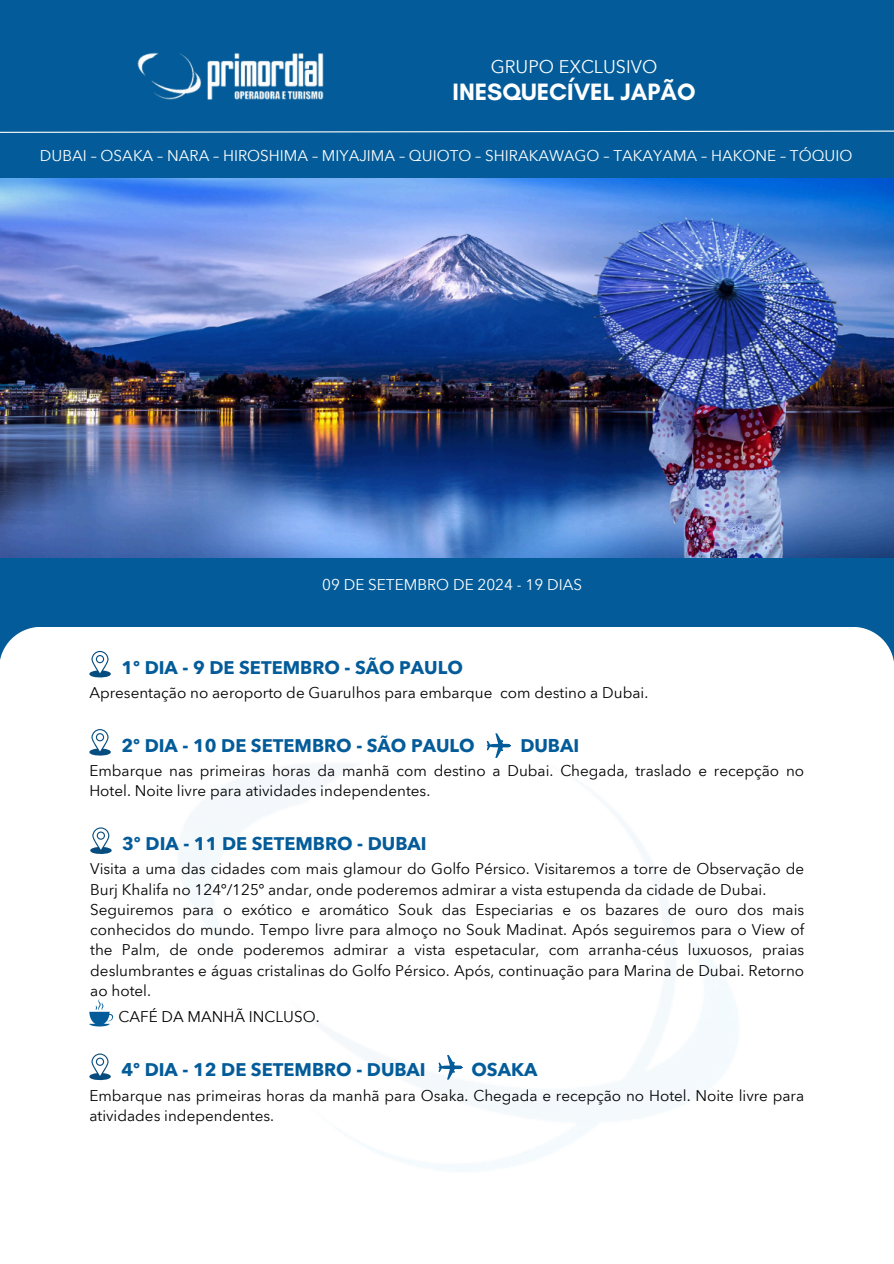
<style>
.page{position:relative;width:894px;height:1264px;background:#fff}
.page>*{position:absolute;margin:0;border:0;box-sizing:border-box;transform-origin:0 0}
.t1{font:700 24.15px "Glacial Indifference";color:#fff}
.t2{font:700 18.3px "Avenir Next Thai Modern";color:#035c99}
.t3{font:18px "Avenir Next Thai Modern";color:#fff}
.t4{font:15.3px/20.2px "Avenir Next Thai Modern";color:#000}
.t5{font:15.3px "Avenir Next Thai Modern";color:#fff}
</style>
<div class="page">
<div style="left:0;top:0;width:893px;height:1263px;background:#035c99"></div>
<img style="left:0;top:178px;width:893px;height:380px">
<div style="left:0;top:627px;width:893px;height:636px;background:#fff"></div>
<img style="left:131px;top:696px;width:648px;height:528px">
<svg style="left:89px;top:651px;width:22px;height:27px"></svg>
<svg style="left:89px;top:729px;width:22px;height:27px"></svg>
<svg style="left:0;top:130px;width:893px;height:3px"></svg>
<img style="left:137px;top:52px;width:187px;height:48px">
<svg style="left:90px;top:827px;width:22px;height:27px"></svg>
<svg style="left:89px;top:999px;width:24px;height:26px"></svg>
<svg style="left:486px;top:733px;width:25px;height:25px"></svg>
<svg style="left:89px;top:1053px;width:22px;height:27px"></svg>
<svg style="left:438px;top:1054px;width:25px;height:25px"></svg>
<p class="t3" style="left:490px;top:55px;width:168px">GRUPO EXCLUSIVO</p>
<h1 class="t1" style="left:452px;top:77px;width:244px">INESQUECÍVEL JAPÃO</h1>
<p class="t5" style="left:40px;top:146px;width:813px">DUBAI – OSAKA – NARA – HIROSHIMA – MIYAJIMA – QUIOTO – SHIRAKAWAGO – TAKAYAMA – HAKONE – TÓQUIO</p>
<p class="t5" style="left:322px;top:574px;width:261px">09 DE SETEMBRO DE 2024 - 19 DIAS</p>
<p class="t2" style="left:121px;top:653px;width:343px">1º DIA - 9 DE SETEMBRO - SÃO PAULO</p>
<p class="t4" style="left:89px;top:682px;width:560px">Apresentação no aeroporto de Guarulhos para embarque com destino a Dubai.</p>
<p class="t2" style="left:121px;top:731px;width:355px">2º DIA - 10 DE SETEMBRO - SÃO PAULO</p>
<p class="t2" style="left:520px;top:731px;width:60px">DUBAI</p>
<p class="t4" style="left:89px;top:760px;width:716px">Embarque nas primeiras horas da manhã com destino a Dubai. Chegada, traslado e recepção no<br>Hotel. Noite livre para atividades independentes.</p>
<p class="t2" style="left:122px;top:830px;width:306px">3º DIA - 11 DE SETEMBRO - DUBAI</p>
<p class="t4" style="left:90px;top:858px;width:715px">Visita a uma das cidades com mais glamour do Golfo Pérsico. Visitaremos a torre de Observação de Burj Khalifa no 124º/125º andar, onde poderemos admirar a vista estupenda da cidade de Dubai.<br>Seguiremos para o exótico e aromático Souk das Especiarias e os bazares de ouro dos mais conhecidos do mundo. Tempo livre para almoço no Souk Madinat. Após seguiremos para o View of the Palm, de onde poderemos admirar a vista espetacular, com arranha-céus luxuosos, praias deslumbrantes e águas cristalinas do Golfo Pérsico. Após, continuação para Marina de Dubai. Retorno ao hotel.</p>
<p class="t4" style="left:118px;top:1006px;width:202px">CAFÉ DA MANHÃ INCLUSO.</p>
<p class="t2" style="left:121px;top:1056px;width:306px">4º DIA - 12 DE SETEMBRO - DUBAI</p>
<p class="t2" style="left:471px;top:1056px;width:67px">OSAKA</p>
<p class="t4" style="left:89px;top:1084px;width:716px">Embarque nas primeiras horas da manhã para Osaka. Chegada e recepção no Hotel. Noite livre para atividades independentes.</p>
</div>
